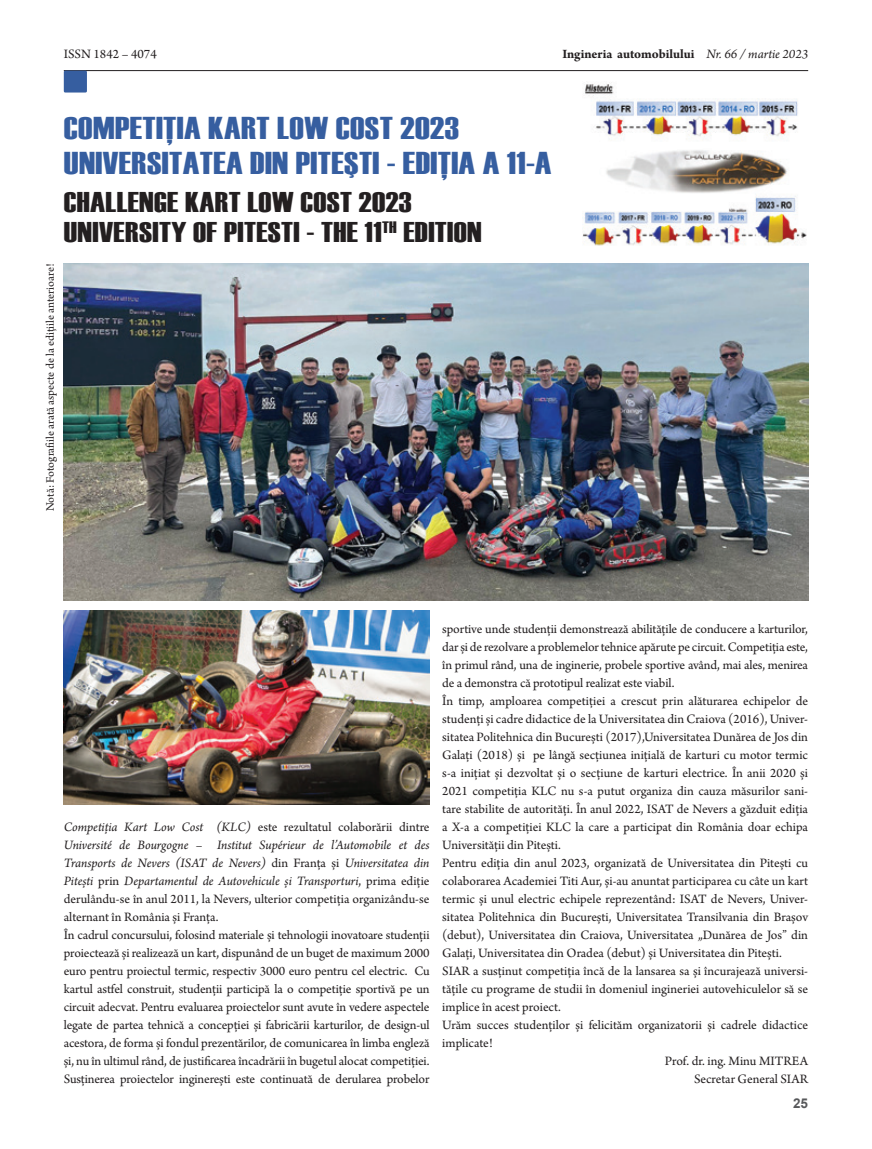
<style>
.page{position:relative;width:872px;height:1149px;background:#fff}
.page>*{position:absolute;margin:0;border:0;box-sizing:border-box;transform-origin:0 0}
.Titlu{font:31.5px "Haettenschweiler";letter-spacing:.01em;color:#365ea0;scale:1.2 1}
.titlu_engleza{font:28.5px "Haettenschweiler";letter-spacing:.01em;color:#231f20;scale:1.2 1}
.Normal__Web{font:13.5px/18px "Arno Pro";letter-spacing:-.01em;color:#231f20;text-align:justify}
.t1{font:italic 13.5px/18px "Arno Pro";letter-spacing:-.005em;color:#231f20;text-align:justify}
.yiv5383388987msolist{font:13.5px/18px "Arno Pro";color:#231f20;text-align:justify}
.t2{font:700 13.5px "Arno Pro";color:#231f20}
.t3{font:700 13.5px "Arial";color:#57585a}
.t4{font:12px "Arno Pro";letter-spacing:-.005em;color:#231f20}
.s1{font-weight:400;font-style:italic}
.s2{font-style:normal}
</style>
<div class="page">
<hr style="left:64px;top:70px;width:744px;height:1px;background:#231f20">
<div style="left:64px;top:71px;width:23px;height:21px;background:#365ea0;border-radius:2px"></div>
<img style="left:64px;top:264px;width:744px;height:336px">
<img style="left:582px;top:82px;width:225px;height:164px">
<img style="left:64px;top:610px;width:365px;height:194px">
<p class="Normal__Web" style="left:64px;top:46px;width:95px">ISSN 1842 – 4074</p>
<p class="t2" style="left:562px;top:46px;width:247px">Ingineria automobilului <span class="s1">Nr. 66 / martie 2023</span></p>
<p class="Titlu" style="left:64px;top:106px;width:331px">COMPETIŢIA KART LOW COST 2023</p>
<p class="Titlu" style="left:64px;top:142px;width:408px">UNIVERSITATEA DIN PITEŞTI - EDIŢIA A 11-A</p>
<p class="titlu_engleza" style="left:64px;top:183px;width:291px">CHALLENGE KART LOW COST 2023</p>
<p class="titlu_engleza" style="left:64px;top:212px;width:350px">UNIVERSITY OF PITESTI - THE 11<sup>TH</sup> EDITION</p>
<p class="t4" style="left:43px;top:511px;width:248px;rotate:-90deg">Notă: Fotografiile arată aspecte de la edițiile anterioare!</p>
<p class="t1" style="left:64px;top:818px;width:367px">Competiția Kart Low Cost (KLC) <span class="s2">este rezultatul colaborării dintre </span>Université de Bourgogne – Institut Supérieur de l’Automobile et des Transports de Nevers (ISAT de Nevers) <span class="s2">din Franța și</span> Universitatea din Pitești <span class="s2">prin</span> Departamentul de Autovehicule și Transporturi<span class="s2">, prima ediție derulându-se în anul 2011, la Nevers, ulterior competiția organizându-se alternant în România și Franța.</span></p>
<p class="Normal__Web" style="left:64px;top:926px;width:367px">În cadrul concursului, folosind materiale și tehnologii inovatoare studenții proiectează și realizează un kart, dispunând de un buget de maximum 2000 euro pentru proiectul termic, respectiv 3000 euro pentru cel electric. Cu kartul astfel construit, studenții participă la o competiție sportivă pe un circuit adecvat. Pentru evaluarea proiectelor sunt avute în vedere aspectele legate de partea tehnică a concepției și fabricării karturilor, de design-ul acestora, de forma și fondul prezentărilor, de comunicarea în limba engleză și, nu în ultimul rând, de justificarea încadrării în bugetul alocat competiției.<br>Susținerea proiectelor inginerești este continuată de derularea probelor</p>
<p class="Normal__Web" style="left:442px;top:620px;width:367px">sportive unde studenții demonstrează abilitățile de conducere a karturilor, dar și de rezolvare a problemelor tehnice apărute pe circuit. Competiția este, în primul rând, una de inginerie, probele sportive având, mai ales, menirea de a demonstra că prototipul realizat este viabil.</p>
<p class="Normal__Web" style="left:442px;top:692px;width:367px">În timp, amploarea competiției a crescut prin alăturarea echipelor de studenți și cadre didactice de la Universitatea din Craiova (2016), Univer&shy;sitatea Politehnica din București (2017),Universitatea Dunărea de Jos din Galați (2018) și pe lângă secțiunea inițială de karturi cu motor termic s-a inițiat și dezvoltat și o secțiune de karturi electrice. În anii 2020 și 2021 competiția KLC nu s-a putut organiza din cauza măsurilor sani&shy;tare stabilite de autorități. În anul 2022, ISAT de Nevers a găzduit ediția a X-a a competiției KLC la care a participat din România doar echipa Universității din Pitești.</p>
<p class="Normal__Web" style="left:442px;top:854px;width:367px">Pentru ediția din anul 2023, organizată de Universitatea din Pitești cu colaborarea Academiei Titi Aur, și-au anuntat participarea cu câte un kart termic și unul electric echipele reprezentând: ISAT de Nevers, Univer&shy;sitatea Politehnica din București, Universitatea Transilvania din Brașov (debut), Universitatea din Craiova, Universitatea „Dunărea de Jos” din Galați, Universitatea din Oradea (debut) și Universitatea din Pitești.</p>
<p class="yiv5383388987msolist" style="left:442px;top:962px;width:367px">SIAR a susținut competiția încă de la lansarea sa și încurajează universi&shy;tățile cu programe de studii în domeniul ingineriei autovehiculelor să se implice în acest proiect.</p>
<p class="yiv5383388987msolist" style="left:442px;top:1016px;width:367px">Urăm succes studenților și felicităm organizatorii și cadrele didactice implicate!</p>
<p class="yiv5383388987msolist" style="left:665px;top:1052px;width:145px">Prof. dr. ing. Minu MITREA</p>
<p class="yiv5383388987msolist" style="left:694px;top:1070px;width:116px">Secretar General SIAR</p>
<p class="t3" style="left:793px;top:1094px;width:17px">25</p>
</div>
